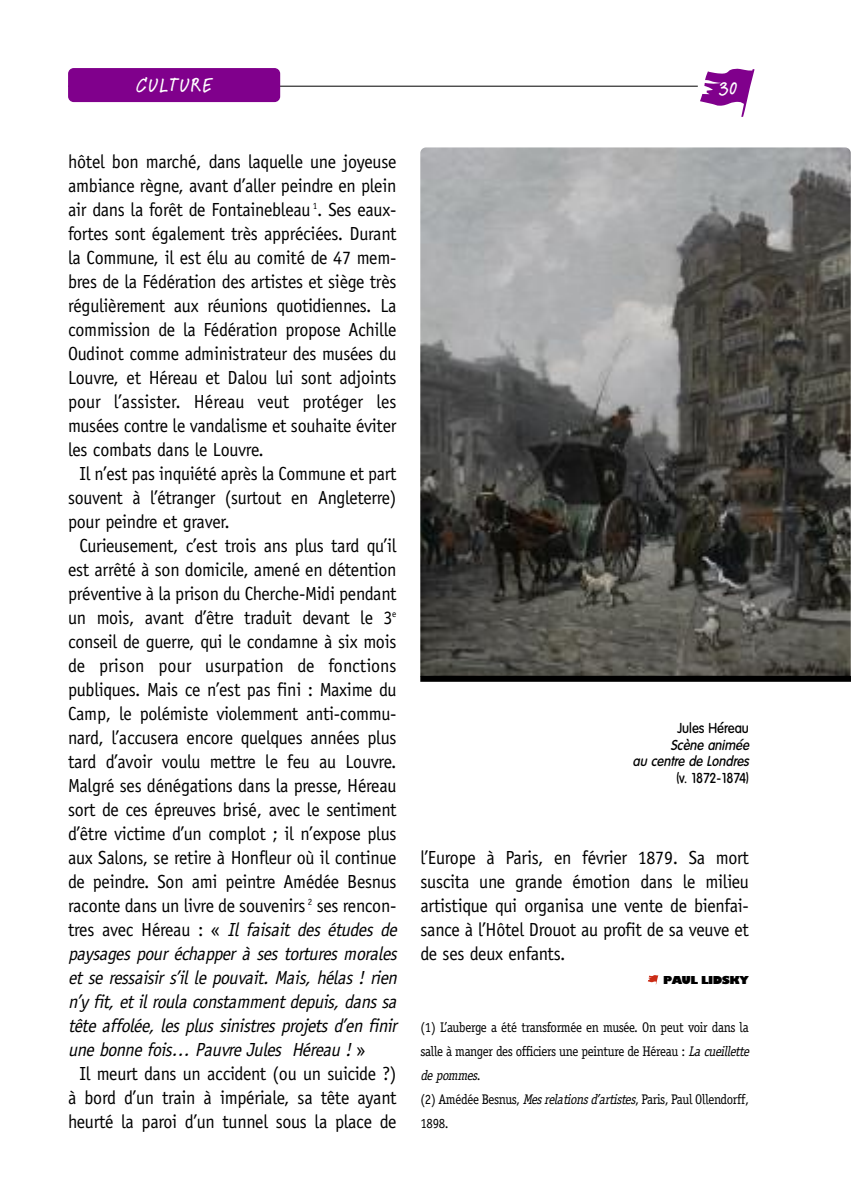
<style>
.page{position:relative;width:851px;height:1191px;background:#fff}
.page>*{position:absolute;margin:0;border:0;box-sizing:border-box;transform-origin:0 0}
.t1{font:500 22px "Feltpen Std";letter-spacing:.075em;color:#fff}
.t2{font:19px/24px "Officina Sans";letter-spacing:-.015em;color:#000;text-align:justify;scale:.95 1}
.t3{font:italic 19px "Officina Sans";letter-spacing:-.035em;color:#000;scale:.95 1}
.t4{font:19px "Officina Sans";letter-spacing:-.015em;color:#000;scale:.94 1}
.t5{font:19px "Officina Sans";letter-spacing:.005em;color:#000;scale:.95 1}
.t6{font:14px/24px "Officina Serif";letter-spacing:-.025em;color:#000;scale:.92 1}
.t7{font:italic 500 14px/16.6px "Volkswagen";color:#000;text-align:right;scale:.9 1}
.t8{font:500 14px "Volkswagen";letter-spacing:-.09em;color:#000;scale:.9 1}
.t9{font:800 12px "Chantilly UB";color:#000}
.s1{font-style:normal}
.s2{font-family:"Menlo";font-weight:700}
.s3{font-style:italic}
</style>
<div class="page">
<svg style="left:700px;top:68px;width:54px;height:49px"></svg>
<hr style="left:68px;top:86px;width:629px;height:1px;background:#000">
<div style="left:68px;top:68px;width:212px;height:34px;background:#80008c;border-radius:6px"></div>
<svg style="left:647px;top:975px;width:11px;height:9px"></svg>
<img style="left:420px;top:147px;width:430px;height:533px;border-radius:6px">
<div style="left:420px;top:676px;width:430px;height:6px;background:#000"></div>
<p class="t1" style="left:136px;top:77px;width:78px">CULTURE</p>
<p class="t1" style="left:718px;top:80px;width:20px">30</p>
<p class="t2" style="left:68px;top:151px;width:347px">hôtel bon marché, dans laquelle une joyeuse</p>
<p class="t2" style="left:68px;top:175px;width:347px">ambiance règne, avant d’aller peindre en plein</p>
<p class="t2" style="left:68px;top:199px;width:347px">air dans la forêt de Fontainebleau <sup>1</sup>. Ses eaux-</p>
<p class="t2" style="left:68px;top:223px;width:347px">fortes sont également très appréciées. Durant</p>
<p class="t2" style="left:68px;top:247px;width:347px">la Commune, il est élu au comité de 47 mem-</p>
<p class="t2" style="left:68px;top:271px;width:347px">bres de la Fédération des artistes et siège très</p>
<p class="t2" style="left:68px;top:295px;width:347px">régulièrement aux réunions quotidiennes. La</p>
<p class="t2" style="left:68px;top:319px;width:347px">commission de la Fédération propose Achille</p>
<p class="t2" style="left:68px;top:343px;width:347px">Oudinot comme administrateur des musées du</p>
<p class="t2" style="left:68px;top:367px;width:347px">Louvre, et Héreau et Dalou lui sont adjoints</p>
<p class="t2" style="left:68px;top:391px;width:347px">pour l’assister. Héreau veut protéger les</p>
<p class="t2" style="left:68px;top:415px;width:347px">musées contre le vandalisme et souhaite éviter</p>
<p class="t2" style="left:68px;top:439px;width:207px">les combats dans le Louvre.</p>
<p class="t4" style="left:79px;top:466px;width:339px">Il n’est pas inquiété après la Commune et part</p>
<p class="t4" style="left:68px;top:490px;width:351px">souvent à l’étranger (surtout en Angleterre)</p>
<p class="t2" style="left:68px;top:511px;width:172px">pour peindre et graver.</p>
<p class="t2" style="left:79px;top:535px;width:335px">Curieusement, c’est trois ans plus tard qu’il</p>
<p class="t2" style="left:68px;top:559px;width:347px">est arrêté à son domicile, amené en détention</p>
<p class="t2" style="left:68px;top:583px;width:347px">préventive à la prison du Cherche-Midi pendant</p>
<p class="t2" style="left:68px;top:607px;width:347px">un mois, avant d’être traduit devant le 3<sup>e</sup></p>
<p class="t2" style="left:68px;top:631px;width:347px">conseil de guerre, qui le condamne à six mois</p>
<p class="t5" style="left:68px;top:658px;width:347px">de prison pour usurpation de fonctions</p>
<p class="t2" style="left:68px;top:679px;width:347px">publiques. Mais ce n’est pas fini : Maxime du</p>
<p class="t2" style="left:68px;top:703px;width:347px">Camp, le polémiste violemment anti-commu-</p>
<p class="t2" style="left:68px;top:727px;width:347px">nard, l’accusera encore quelques années plus</p>
<p class="t2" style="left:68px;top:751px;width:347px">tard d’avoir voulu mettre le feu au Louvre.</p>
<p class="t2" style="left:68px;top:775px;width:347px">Malgré ses dénégations dans la presse, Héreau</p>
<p class="t2" style="left:68px;top:799px;width:347px">sort de ces épreuves brisé, avec le sentiment</p>
<p class="t2" style="left:68px;top:823px;width:347px">d’être victime d’un complot ; il n’expose plus</p>
<p class="t2" style="left:68px;top:847px;width:347px">aux Salons, se retire à Honfleur où il continue</p>
<p class="t2" style="left:68px;top:871px;width:347px">de peindre. Son ami peintre Amédée Besnus</p>
<p class="t2" style="left:68px;top:895px;width:347px">raconte dans un livre de souvenirs <sup>2</sup> ses rencon-</p>
<p class="t3" style="left:68px;top:922px;width:351px"><span class="s1">tres avec Héreau : «</span> Il faisait des études de</p>
<p class="t3" style="left:68px;top:946px;width:351px">paysages pour échapper à ses tortures morales</p>
<p class="t3" style="left:68px;top:970px;width:351px">et se ressaisir s’il le pouvait. Mais, hélas ! rien</p>
<p class="t3" style="left:68px;top:994px;width:350px">n’y fit, et il roula constamment depuis, dans sa</p>
<p class="t3" style="left:68px;top:1018px;width:351px">tête affolée, les plus sinistres projets d’en finir</p>
<p class="t3" style="left:68px;top:1042px;width:314px">une bonne fois… Pauvre Jules Héreau ! <span class="s1">»</span></p>
<p class="t2" style="left:79px;top:1063px;width:335px">Il meurt dans un accident (ou un suicide ?)</p>
<p class="t2" style="left:68px;top:1087px;width:347px">à bord d’un train à impériale, sa tête ayant</p>
<p class="t2" style="left:68px;top:1111px;width:347px">heurté la paroi d’un tunnel sous la place de</p>
<p class="t7" style="left:632px;top:719px;width:133px"><span class="s1">Jules H</span><span class="s2">́</span><span class="s1">ereau<br></span>Sc<span class="s2">̀</span>ene anim<span class="s2">́</span>ee<br>au centre de Londres</p>
<p class="t8" style="left:676px;top:769px;width:82px">(v. 1872-1874)</p>
<p class="t2" style="left:420px;top:847px;width:347px">l’Europe à Paris, en février 1879. Sa mort suscita une grande émotion dans le milieu artistique qui organisa une vente de bienfai&shy;sance à l’Hôtel Drouot au profit de sa veuve et de ses deux enfants.</p>
<p class="t9" style="left:663px;top:973px;width:87px">PAUL LIDSKY</p>
<p class="t6" style="left:420px;top:1015px;width:361px">(1) L’auberge a été transformée en musée. On peut voir dans la salle à manger des officiers une peinture de Héreau : <span class="s3">La cueillette de pommes</span>.<br>(2) Amédée Besnus, <span class="s3">Mesrelationsd’artistes</span>, Paris, Paul Ollendorff, 1898.</p>
</div>
